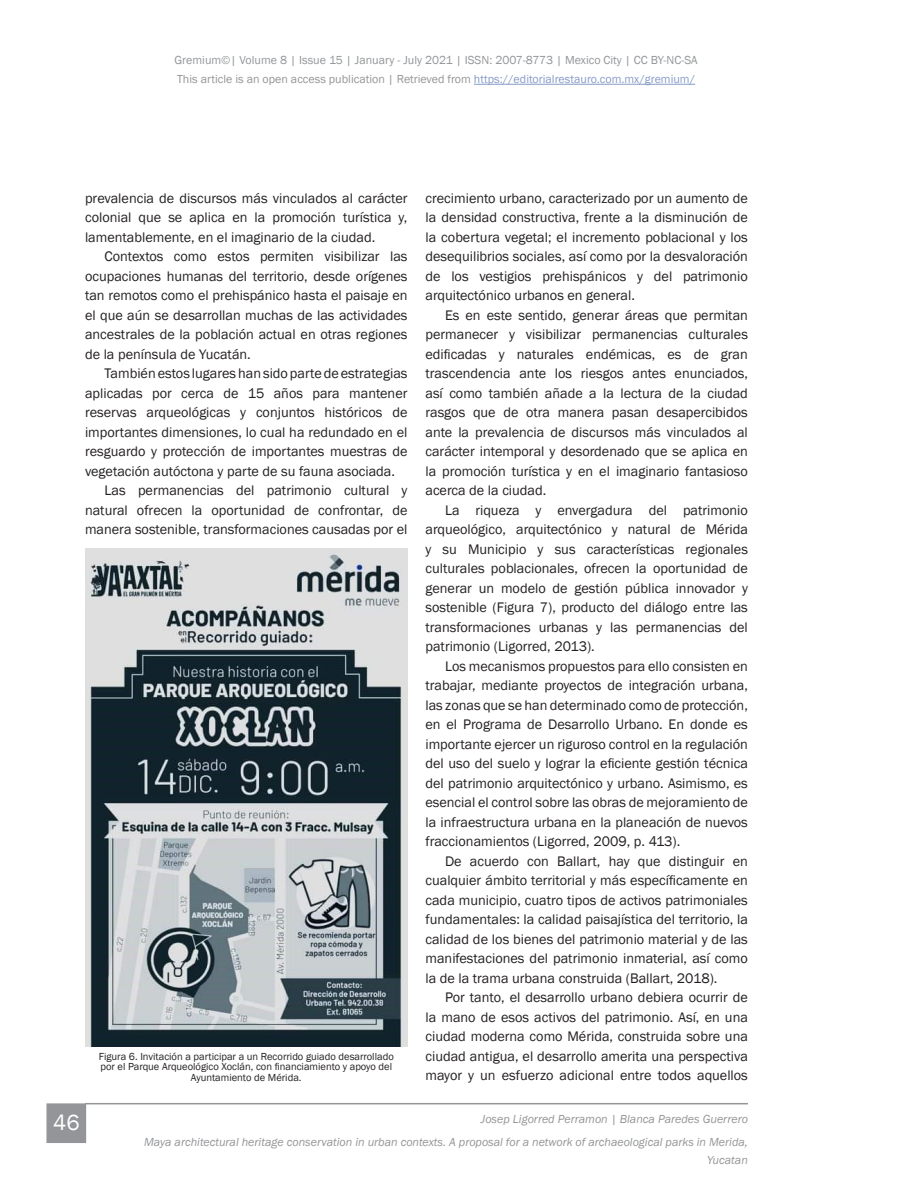
<style>
.page{position:relative;width:918px;height:1188px;background:#fff}
.page>*{position:absolute;margin:0;border:0;box-sizing:border-box;transform-origin:0 0}
.t1{font:22.5px "Franklin Gothic";color:#fff}
.Cuerpo_Gral{font:14.25px/19.5px "Franklin Gothic";color:#231f20;text-align:justify}
.t2{font:12px/19.5px "Franklin Gothic";color:#939598}
.t3{font:italic 12px/22.2px "Franklin Gothic";color:#939598;text-align:right}
.Pie_ilustración{font:10.5px/10.5px "Franklin Gothic";color:#231f20;text-align:center}
.s1{color:#879bc7}
</style>
<div class="page">
<div style="left:46px;top:1103px;width:40px;height:40px;background:#939598;border:2px solid #939598"></div>
<hr style="left:85px;top:1103px;width:663px;height:1px;background:#939598">
<hr style="left:474px;top:84px;width:221px;height:1px;background:#879bc7">
<img style="left:85px;top:548px;width:322px;height:499px">
<p class="t2" style="left:175px;top:50px;width:525px">Gremium©| Volume 8 | Issue 15 | January - July 2021 | ISSN: 2007-8773 | Mexico City | CC BY-NC-SA<br>This article is an open access publication | Retrieved from <span class="s1">https://editorialrestauro.com.mx/gremium/</span></p>
<p class="Cuerpo_Gral" style="left:85px;top:189px;width:324px">prevalencia de discursos más vinculados al carácter colonial que se aplica en la promoción turística y, lamentablemente, en el imaginario de la ciudad.</p>
<p class="Cuerpo_Gral" style="left:85px;top:247px;width:324px;text-indent:20px">Contextos como estos permiten visibilizar las ocupaciones humanas del territorio, desde orígenes tan remotos como el prehispánico hasta el paisaje en el que aún se desarrollan muchas de las actividades ancestrales de la población actual en otras regiones de la península de Yucatán.</p>
<p class="Cuerpo_Gral" style="left:85px;top:364px;width:324px;text-indent:20px">También estos lugares han sido parte de estrategias aplicadas por cerca de 15 años para mantener reservas arqueológicas y conjuntos históricos de importantes dimensiones, lo cual ha redundado en el resguardo y protección de importantes muestras de vegetación autóctona y parte de su fauna asociada.</p>
<p class="Cuerpo_Gral" style="left:85px;top:481px;width:324px;text-indent:20px">Las permanencias del patrimonio cultural y natural ofrecen la oportunidad de confrontar, de manera sostenible, transformaciones causadas por el</p>
<p class="Pie_ilustración" style="left:99px;top:1051px;width:297px">Figura 6. Invitación a participar a un Recorrido guiado desarrollado por el Parque Arqueológico Xoclán, con financiamiento y apoyo del<br>Ayuntamiento de Mérida.</p>
<p class="Cuerpo_Gral" style="left:425px;top:189px;width:324px">crecimiento urbano, caracterizado por un aumento de la densidad constructiva, frente a la disminución de la cobertura vegetal; el incremento poblacional y los desequilibrios sociales, así como por la desvaloración de los vestigios prehispánicos y del patrimonio arquitectónico urbanos en general.</p>
<p class="Cuerpo_Gral" style="left:425px;top:306px;width:324px;text-indent:20px">Es en este sentido, generar áreas que permitan permanecer y visibilizar permanencias culturales edificadas y naturales endémicas, es de gran trascendencia ante los riesgos antes enunciados, así como también añade a la lectura de la ciudad rasgos que de otra manera pasan desapercibidos ante la prevalencia de discursos más vinculados al carácter intemporal y desordenado que se aplica en la promoción turística y en el imaginario fantasioso acerca de la ciudad.</p>
<p class="Cuerpo_Gral" style="left:425px;top:501px;width:324px;text-indent:20px">La riqueza y envergadura del patrimonio arqueológico, arquitectónico y natural de Mérida y su Municipio y sus características regionales culturales poblacionales, ofrecen la oportunidad de generar un modelo de gestión pública innovador y sostenible (Figura 7), producto del diálogo entre las transformaciones urbanas y las permanencias del patrimonio (Ligorred, 2013).</p>
<p class="Cuerpo_Gral" style="left:425px;top:657px;width:324px;text-indent:20px">Los mecanismos propuestos para ello consisten en trabajar, mediante proyectos de integración urbana, las zonas que se han determinado como de protección, en el Programa de Desarrollo Urbano. En donde es importante ejercer un riguroso control en la regulación del uso del suelo y lograr la eficiente gestión técnica del patrimonio arquitectónico y urbano. Asimismo, es esencial el control sobre las obras de mejoramiento de la infraestructura urbana en la planeación de nuevos fraccionamientos (Ligorred, 2009, p. 413).</p>
<p class="Cuerpo_Gral" style="left:425px;top:852px;width:324px;text-indent:20px">De acuerdo con Ballart, hay que distinguir en cualquier ámbito territorial y más específicamente en cada municipio, cuatro tipos de activos patrimoniales fundamentales: la calidad paisajística del territorio, la calidad de los bienes del patrimonio material y de las manifestaciones del patrimonio inmaterial, así como la de la trama urbana construida (Ballart, 2018).</p>
<p class="Cuerpo_Gral" style="left:425px;top:988px;width:324px;text-indent:20px">Por tanto, el desarrollo urbano debiera ocurrir de la mano de esos activos del patrimonio. Así, en una ciudad moderna como Mérida, construida sobre una ciudad antigua, el desarrollo amerita una perspectiva mayor y un esfuerzo adicional entre todos aquellos</p>
<h1 class="t1" style="left:53px;top:1108px;width:28px">46</h1>
<p class="t3" style="left:144px;top:1109px;width:605px">Josep Ligorred Perramon | Blanca Paredes Guerrero<br>Maya architectural heritage conservation in urban contexts. A proposal for a network of archaeological parks in Merida,</p>
<p class="t3" style="left:707px;top:1149px;width:42px">Yucatan</p>
</div>
